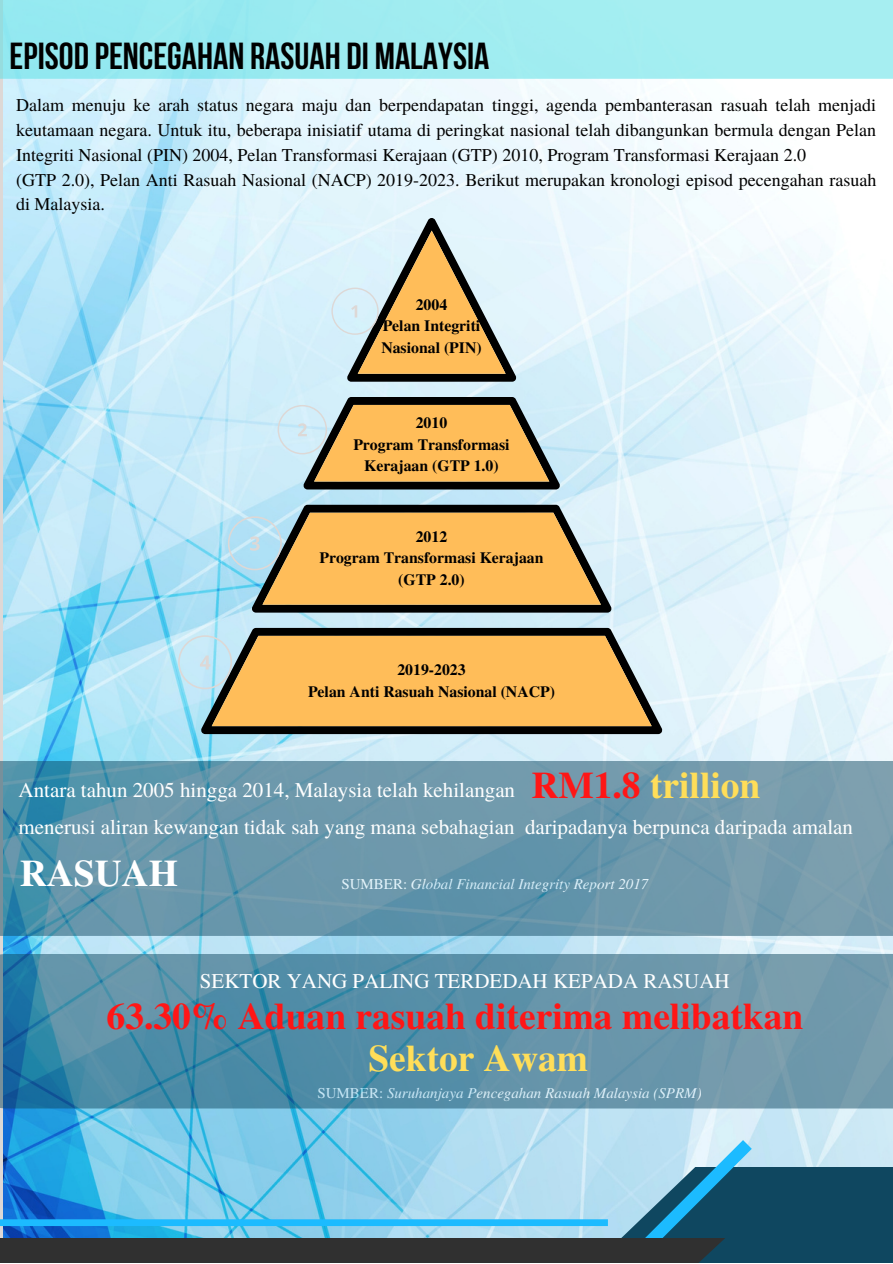
<style>
.page{position:relative;width:893px;height:1264px;background:#fff}
.page>*{position:absolute;margin:0;border:0;box-sizing:border-box;transform-origin:0 0}
.t1{font:700 37.5px "Te X Gyre Termes";color:#ff1616}
.t2{font:700 37.5px "Bebas Neue";color:#000}
.t3{font:700 37.5px "Te X Gyre Termes";color:#ffde59}
.t4{font:700 37.5px "Te X Gyre Termes";color:#fff}
.t5{font:21px "Te X Gyre Termes";color:#fff}
.t6{font:18px/24.8px "Te X Gyre Termes";color:#010101;text-align:justify}
.t7{font:700 15.75px/21.3px "Te X Gyre Termes";color:#000;text-align:center}
.t8{font:italic 15px "Te X Gyre Termes";color:#fff}
.s1{color:#ff1616}
.s2{font-style:normal}
</style>
<div class="page">
<img style="left:3px;top:79px;width:889px;height:1158px">
<svg style="left:0;top:760px;width:892px;height:175px;background:#6997ab"></svg>
<svg style="left:201px;top:628px;width:461px;height:106px;background:#303536"></svg>
<svg style="left:0;top:953px;width:892px;height:155px;background:#5c91a9"></svg>
<svg style="left:331px;top:218px;width:185px;height:164px;background:#cdc1a2"></svg>
<svg style="left:277px;top:397px;width:283px;height:92px;background:#c6a771"></svg>
<svg style="left:228px;top:505px;width:383px;height:107px;background:#cca96a"></svg>
<svg style="left:178px;top:635px;width:473px;height:91px;background:#ecbb6a"></svg>
<div style="left:547px;top:1166px;width:345px;height:96px;background:#0f4760"></div>
<div style="left:0;top:1219px;width:608px;height:6px;background:#1cbbff"></div>
<svg style="left:560px;top:1126px;width:204px;height:111px"></svg>
<div style="left:0;top:1237px;width:725px;height:25px;background:#303030"></div>
<div style="left:0;top:0;width:892px;height:79px;background:linear-gradient(to right,#93e8f0,#aaeff1)"></div>
<p class="t2" style="left:10px;top:41px;width:481px">EPISOD PENCEGAHAN RASUAH DI MALAYSIA</p>
<p class="t6" style="left:16px;top:92px;width:861px">Dalam menuju ke arah status negara maju dan berpendapatan tinggi, agenda pembanterasan rasuah telah menjadi keutamaan negara. Untuk itu, beberapa inisiatif utama di peringkat nasional telah dibangunkan bermula dengan Pelan Integriti Nasional (PIN) 2004, Pelan Transformasi Kerajaan (GTP) 2010, Program Transformasi Kerajaan 2.0</p>
<p class="t6" style="left:16px;top:166px;width:861px">(GTP 2.0), Pelan Anti Rasuah Nasional (NACP) 2019-2023. Berikut merupakan kronologi episod pecengahan rasuah di Malaysia.</p>
<p class="t7" style="left:415px;top:293px;width:33px">2004</p>
<p class="t7" style="left:381px;top:314px;width:102px;text-align:left">Pelan Integriti<br>Nasional (PIN)</p>
<p class="t7" style="left:415px;top:411px;width:33px">2010</p>
<p class="t7" style="left:353px;top:433px;width:158px">Program Transformasi<br>Kerajaan (GTP 1.0)</p>
<p class="t7" style="left:415px;top:525px;width:33px">2012</p>
<p class="t7" style="left:319px;top:546px;width:226px">Program Transformasi Kerajaan (GTP 2.0)</p>
<p class="t7" style="left:397px;top:658px;width:70px">2019-2023</p>
<p class="t7" style="left:308px;top:679px;width:248px">Pelan Anti Rasuah Nasional (NACP)</p>
<p class="t5" style="left:19px;top:774px;width:498px">Antara tahun 2005 hingga 2014, Malaysia telah kehilangan</p>
<p class="t3" style="left:531px;top:756px;width:230px"><span class="s1">RM1.8</span> trillion</p>
<p class="t5" style="left:19px;top:812px;width:835px">menerusi aliran kewangan tidak sah yang mana sebahagian daripadanya berpunca daripada amalan</p>
<p class="t4" style="left:20px;top:844px;width:160px">RASUAH</p>
<p class="t8" style="left:341px;top:872px;width:308px"><span class="s2">SUMBER:</span> Global Financial Integrity Report 2017</p>
<p class="t5" style="left:200px;top:965px;width:531px">SEKTOR YANG PALING TERDEDAH KEPADA RASUAH</p>
<p class="t1" style="left:107px;top:987px;width:698px">63.30% Aduan rasuah diterima melibatkan</p>
<p class="t3" style="left:368px;top:1029px;width:221px">Sektor Awam</p>
<p class="t8" style="left:317px;top:1081px;width:386px"><span class="s2">SUMBER:</span> Suruhanjaya Pencegahan Rasuah Malaysia (SPRM)</p>
</div>
